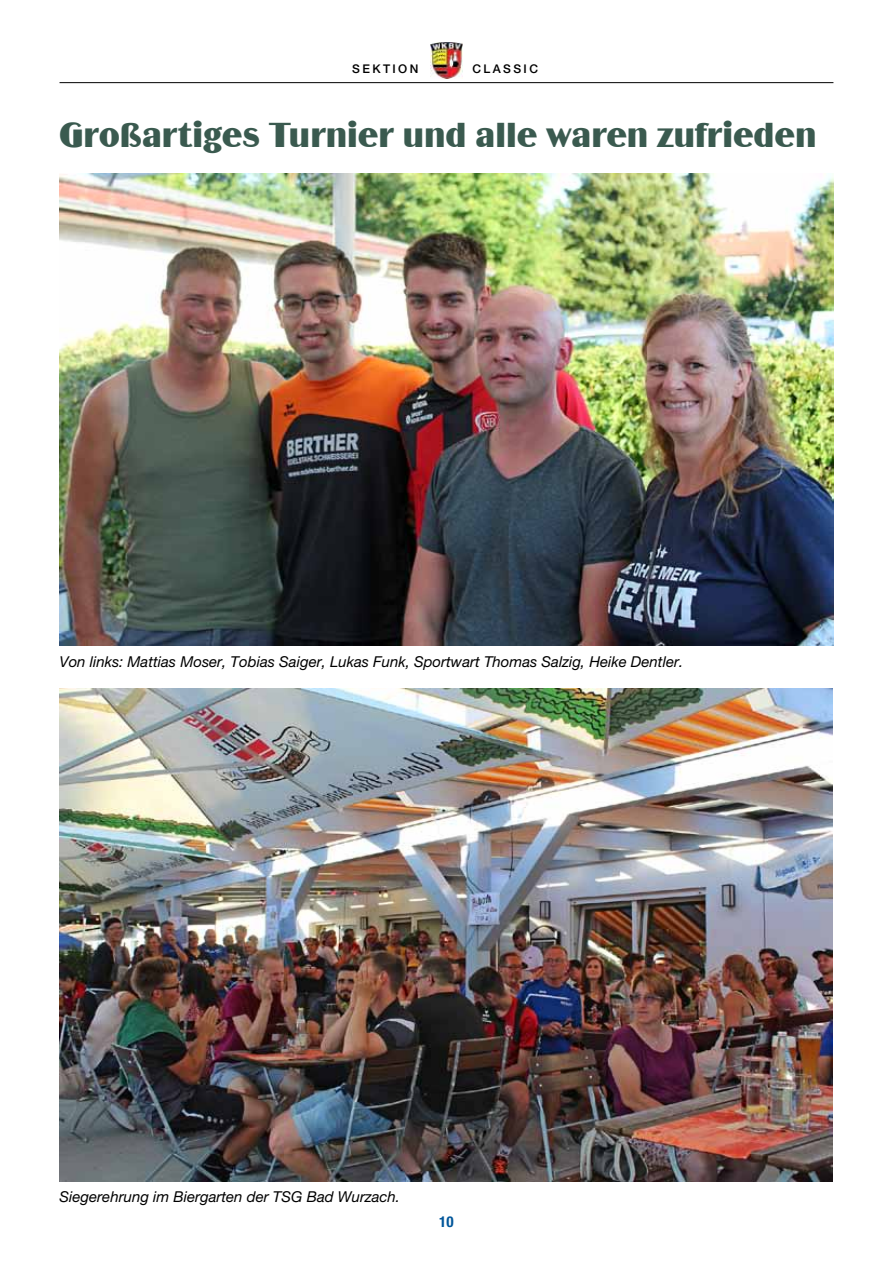
<style>
.page{position:relative;width:893px;height:1263px;background:#fff}
.page>*{position:absolute;margin:0;border:0;box-sizing:border-box;transform-origin:0 0}
.t1{font:36px "Binner D";color:#3a5a4f}
.t2{font:italic 15px "Helvetica Neue LT Pro";color:#000}
.t3{font:700 condensed 15px "Helvetica Neue LT Pro";color:#00569a}
.t4{font:500 12px "Helvetica Neue LT Pro";letter-spacing:.2em;color:#000}
</style>
<div class="page">
<hr style="left:60px;top:82px;width:773px;height:1px;background:#000">
<img style="left:431px;top:43px;width:31px;height:36px">
<img style="left:60px;top:689px;width:773px;height:492px">
<img style="left:60px;top:173px;width:773px;height:473px">
<p class="t4" style="left:352px;top:62px;width:68px">SEKTION</p>
<p class="t4" style="left:472px;top:62px;width:67px">CLASSIC</p>
<h1 class="t1" style="left:60px;top:115px;width:758px">Großartiges Turnier und alle waren zufrieden</h1>
<p class="t2" style="left:60px;top:652px;width:625px">Von links: Mattias Moser, Tobias Saiger, Lukas Funk, Sportwart Thomas Salzig, Heike Dentler.</p>
<p class="t2" style="left:60px;top:1188px;width:342px">Siegerehrung im Biergarten der TSG Bad Wurzach.</p>
<p class="t3" style="left:439px;top:1212px;width:16px">10</p>
</div>
